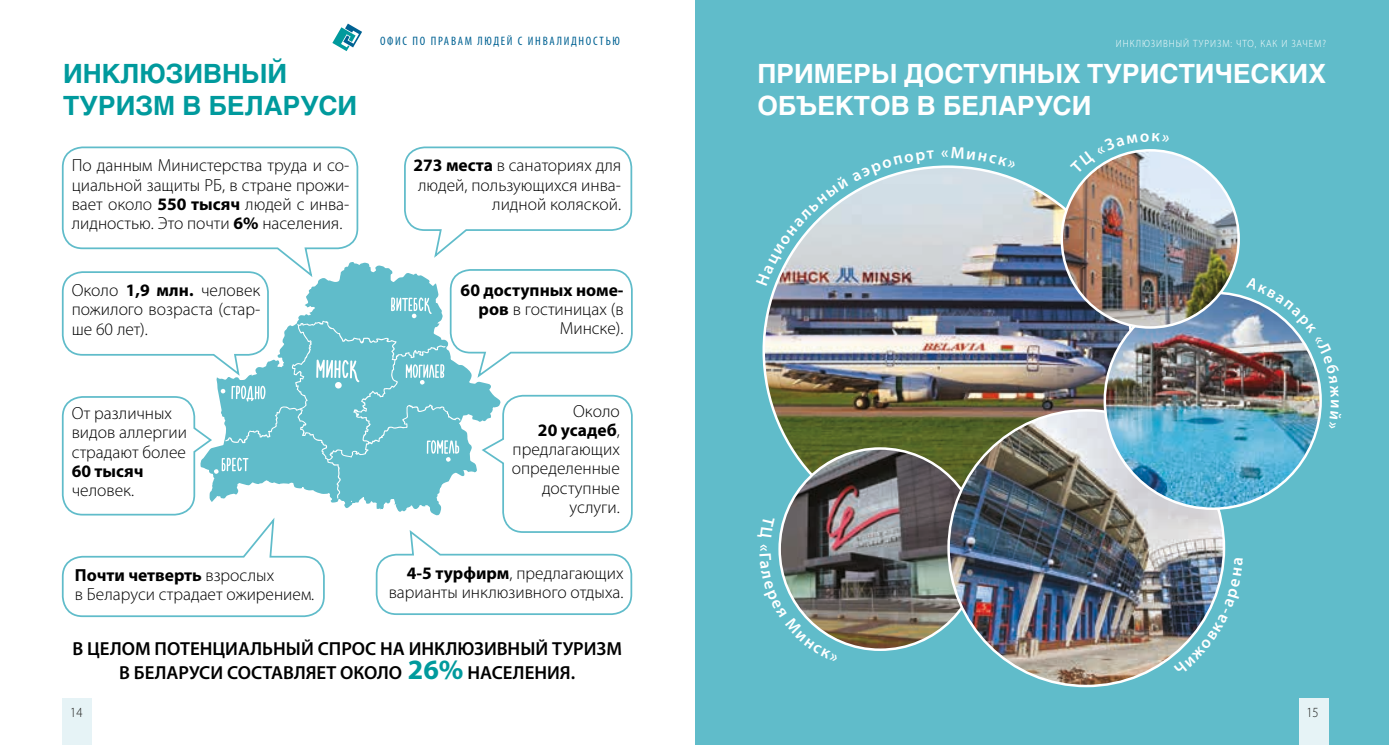
<style>
.page{position:relative;width:1389px;height:745px;background:#fff}
.page>*{position:absolute;margin:0;border:0;box-sizing:border-box;transform-origin:0 0}
.t1{font:700 26.25px/31.5px "Helios";color:#fff}
.t2{font:700 26.25px/31.5px "Helios";color:#009a9d}
.t3{font:600 18.9px/24.5px "Myriad Pro";color:#000;text-align:center}
.t4{font:300 17.5px/19.2px "Myriad Pro";color:#000;text-align:right}
.t5{font:700 17.5px "Myriad Pro";color:#000}
.t6{font:300 14px "Myriad Pro";color:#1d1d1b;scale:.9 1}
.t7{font:condensed 12.25px "Myriad Pro";letter-spacing:.14em;color:#006293}
.t8{font:300 10.5px "Myriad Pro";letter-spacing:.1em;color:#fff;scale:.9 1}
.s1{font-weight:700}
.s2{font-weight:700;font-size:28px;color:#009a9d}
</style>
<div class="page">
<div style="left:694px;top:0;width:695px;height:744px;background:#60bcca"></div>
<div style="left:1299px;top:698px;width:30px;height:46px;background:#e6f3f6"></div>
<svg style="left:332px;top:24px;width:30px;height:27px"></svg>
<div style="left:63px;top:698px;width:29px;height:46px;background:#e6f3f6"></div>
<svg style="left:404px;top:146px;width:229px;height:112px"></svg>
<svg style="left:360px;top:263px;width:132px;height:241px;fill:#60bcca"></svg>
<svg style="left:61px;top:146px;width:299px;height:471px"></svg>
<svg style="left:391px;top:268px;width:242px;height:116px"></svg>
<svg style="left:225px;top:320px;width:236px;height:178px;fill:#60bcca"></svg>
<svg style="left:375px;top:393px;width:258px;height:222px"></svg>
<img style="left:764px;top:167px;width:368px;height:367px;border-radius:184px">
<img style="left:780px;top:448px;width:201px;height:201px;border-radius:100px">
<img style="left:949px;top:410px;width:275px;height:275px;border-radius:138px">
<img style="left:1105px;top:292px;width:216px;height:216px;border-radius:108px">
<img style="left:1062px;top:150px;width:177px;height:177px;border-radius:88px">
<svg style="left:774px;top:166px;width:160px;height:119px"></svg>
<svg style="left:942px;top:165px;width:36px;height:3px"></svg>
<svg style="left:1089px;top:149px;width:80px;height:24px"></svg>
<img style="left:1246px;top:296px;width:76px;height:132px">
<img style="left:778px;top:544px;width:60px;height:98px">
<img style="left:1174px;top:557px;width:51px;height:99px">
<h1 class="t2" style="left:63px;top:58px;width:296px">ИНКЛЮЗИВНЫЙ<br>ТУРИЗМ В БЕЛАРУСИ</h1>
<p class="t7" style="left:380px;top:33px;width:241px">ОФИС ПО ПРАВАМ ЛЮДЕЙ С ИНВАЛИДНОСТЬЮ</p>
<p class="t4" style="left:72px;top:156px;width:279px;text-align:justify">По данным Министерства труда и со&shy;циальной защиты РБ, в стране прожи&shy;вает около <span class="s1">550 тысяч</span> людей с инва&shy;лидностью. Это почти <span class="s1">6%</span> населения.</p>
<p class="t4" style="left:413px;top:156px;width:209px"><span class="s1">273 места</span> в санаториях для людей, пользующихся инва&shy;лидной коляской.</p>
<p class="t4" style="left:72px;top:280px;width:190px;text-align:justify">Около <span class="s1">1,9 млн.</span> человек пожилого возраста (стар&shy;ше 60 лет).</p>
<p class="t4" style="left:461px;top:280px;width:164px"><span class="s1">60 доступных номе&shy;ров</span> в гостиницах (в<br>Минске).</p>
<p class="t4" style="left:72px;top:403px;width:117px;text-align:left">От различных видов аллергии страдают более</p>
<p class="t5" style="left:72px;top:459px;width:73px">60 тысяч</p>
<p class="t4" style="left:72px;top:480px;width:64px">человек.</p>
<p class="t4" style="left:512px;top:401px;width:110px">Около<br><span class="s1">20 усадеб</span>, предлагающих определенные доступные услуги.</p>
<p class="t4" style="left:75px;top:565px;width:241px;text-align:left"><span class="s1">Почти четверть</span> взрослых<br>в Беларуси страдает ожирением.</p>
<p class="t4" style="left:389px;top:563px;width:236px"><span class="s1">4-5 турфирм</span>, предлагающих варианты инклюзивного отдыха.</p>
<p class="t3" style="left:72px;top:635px;width:551px">В ЦЕЛОМ ПОТЕНЦИАЛЬНЫЙ СПРОС НА ИНКЛЮЗИВНЫЙ ТУРИЗМ<br>В БЕЛАРУСИ СОСТАВЛЯЕТ ОКОЛО <span class="s2">26%</span> НАСЕЛЕНИЯ.</p>
<p class="t6" style="left:70px;top:704px;width:15px">14</p>
<p class="t8" style="left:1116px;top:37px;width:235px">ИНКЛЮЗИВНЫЙ ТУРИЗМ: ЧТО, КАК И ЗАЧЕМ?</p>
<h1 class="t1" style="left:757px;top:58px;width:570px">ПРИМЕРЫ ДОСТУПНЫХ ТУРИСТИЧЕСКИХ<br>ОБЪЕКТОВ В БЕЛАРУСИ</h1>
<p class="t6" style="left:1306px;top:704px;width:15px">15</p>
</div>
